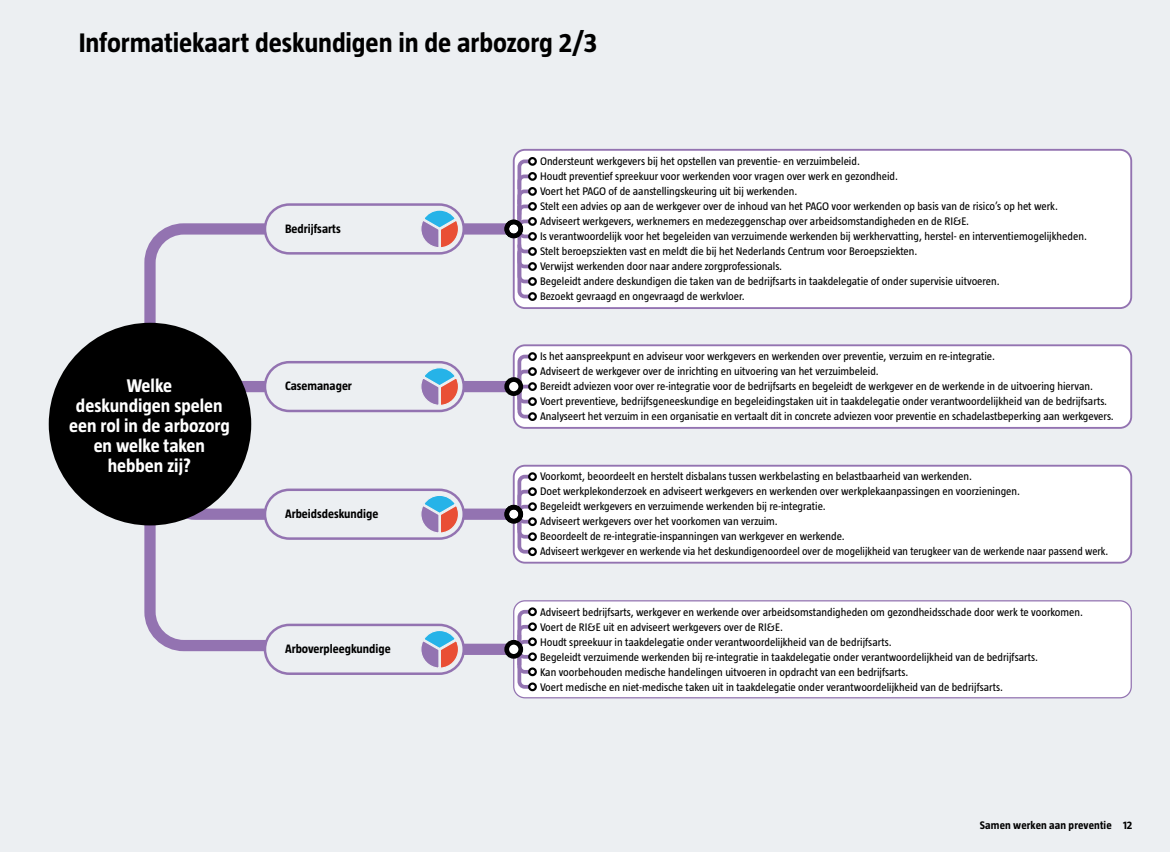
<style>
.page{position:relative;width:1170px;height:852px;background:#fff}
.page>*{position:absolute;margin:0;border:0;box-sizing:border-box;transform-origin:0 0}
.t1{font:700 27.5px "Taz";letter-spacing:-.005em;color:#000}
.t2{font:700 18.75px/20px "Taz";color:#fff;text-align:center}
.t3{font:700 12.5px "Taz";color:#000}
.t4{font:11.25px/15px "Taz";color:#000}
.t5{font:700 11.25px "Taz";letter-spacing:.01em;color:#000}
</style>
<div class="page">
<div style="left:0;top:0;width:1170px;height:851px;background:#eceff2"></div>
<svg style="left:144px;top:221px;width:242px;height:192px"></svg>
<svg style="left:139px;top:371px;width:210px;height:285px"></svg>
<div style="left:435px;top:381px;width:83px;height:11px;background:#9373b1"></div>
<div style="left:435px;top:223px;width:83px;height:11px;background:#9373b1"></div>
<div style="left:435px;top:508px;width:83px;height:11px;background:#9373b1"></div>
<svg style="left:160px;top:375px;width:200px;height:150px"></svg>
<div style="left:435px;top:643px;width:83px;height:11px;background:#9373b1"></div>
<div style="left:265px;top:204px;width:199px;height:49px;background:#eceff2;border-radius:24px"></div>
<div style="left:264px;top:203px;width:201px;height:51px;border:2px solid #9373b1;border-radius:24px"></div>
<div style="left:265px;top:624px;width:199px;height:49px;background:#eceff2;border-radius:24px"></div>
<div style="left:264px;top:623px;width:201px;height:51px;border:2px solid #9373b1;border-radius:24px"></div>
<div style="left:514px;top:345px;width:617px;height:83px;background:#fff;border-radius:11px"></div>
<div style="left:513px;top:344px;width:619px;height:84px;border:2px solid #9373b1;border-radius:11px"></div>
<div style="left:265px;top:489px;width:199px;height:49px;background:#eceff2;border-radius:24px"></div>
<div style="left:264px;top:488px;width:201px;height:51px;border:2px solid #9373b1;border-radius:24px"></div>
<div style="left:265px;top:362px;width:199px;height:49px;background:#eceff2;border-radius:24px"></div>
<div style="left:264px;top:361px;width:201px;height:51px;border:2px solid #9373b1;border-radius:24px"></div>
<div style="left:514px;top:465px;width:617px;height:97px;background:#fff;border-radius:11px"></div>
<div style="left:513px;top:464px;width:619px;height:99px;border:2px solid #9373b1;border-radius:11px"></div>
<div style="left:514px;top:600px;width:617px;height:97px;background:#fff;border-radius:11px"></div>
<div style="left:513px;top:600px;width:619px;height:98px;border:1px solid #9373b1;border-radius:11px"></div>
<div style="left:514px;top:150px;width:617px;height:158px;background:#fff;border-radius:11px"></div>
<div style="left:513px;top:149px;width:619px;height:160px;border:2px solid #9373b1;border-radius:11px"></div>
<svg style="left:517px;top:354px;width:11px;height:65px"></svg>
<svg style="left:517px;top:159px;width:11px;height:140px"></svg>
<svg style="left:516px;top:474px;width:17px;height:81px"></svg>
<svg style="left:516px;top:609px;width:18px;height:81px"></svg>
<div style="left:528px;top:157px;width:9px;height:9px;border:2px solid #000;border-radius:50%"></div>
<div style="left:528px;top:172px;width:9px;height:9px;border:2px solid #000;border-radius:50%"></div>
<div style="left:528px;top:247px;width:9px;height:9px;border:2px solid #000;border-radius:50%"></div>
<div style="left:528px;top:232px;width:9px;height:9px;border:2px solid #000;border-radius:50%"></div>
<div style="left:528px;top:202px;width:9px;height:9px;border:2px solid #000;border-radius:50%"></div>
<div style="left:528px;top:187px;width:9px;height:9px;border:2px solid #000;border-radius:50%"></div>
<div style="left:528px;top:217px;width:9px;height:9px;border:2px solid #000;border-radius:50%"></div>
<div style="left:507px;top:379px;width:14px;height:14px;background:#fff;border-radius:50%"></div>
<div style="left:504px;top:377px;width:19px;height:19px;border:5px solid #000;border-radius:50%"></div>
<div style="left:507px;top:222px;width:14px;height:14px;background:#fff;border-radius:50%"></div>
<div style="left:504px;top:219px;width:19px;height:19px;border:5px solid #000;border-radius:50%"></div>
<div style="left:528px;top:352px;width:9px;height:9px;border:2px solid #000;border-radius:50%"></div>
<div style="left:528px;top:367px;width:9px;height:9px;border:2px solid #000;border-radius:50%"></div>
<div style="left:528px;top:397px;width:9px;height:9px;border:2px solid #000;border-radius:50%"></div>
<div style="left:528px;top:382px;width:9px;height:9px;border:2px solid #000;border-radius:50%"></div>
<div style="left:528px;top:412px;width:9px;height:9px;border:2px solid #000;border-radius:50%"></div>
<div style="left:507px;top:507px;width:14px;height:14px;background:#fff;border-radius:50%"></div>
<div style="left:504px;top:504px;width:19px;height:19px;border:5px solid #000;border-radius:50%"></div>
<div style="left:529px;top:473px;width:7px;height:7px;background:#fff;border-radius:50%"></div>
<div style="left:528px;top:472px;width:9px;height:9px;border:2px solid #000;border-radius:50%"></div>
<div style="left:529px;top:488px;width:7px;height:7px;background:#fff;border-radius:50%"></div>
<div style="left:528px;top:487px;width:9px;height:9px;border:2px solid #000;border-radius:50%"></div>
<div style="left:529px;top:548px;width:7px;height:7px;background:#fff;border-radius:50%"></div>
<div style="left:528px;top:547px;width:9px;height:9px;border:2px solid #000;border-radius:50%"></div>
<div style="left:529px;top:518px;width:7px;height:7px;background:#fff;border-radius:50%"></div>
<div style="left:528px;top:517px;width:9px;height:9px;border:2px solid #000;border-radius:50%"></div>
<div style="left:529px;top:503px;width:7px;height:7px;background:#fff;border-radius:50%"></div>
<div style="left:528px;top:502px;width:9px;height:9px;border:2px solid #000;border-radius:50%"></div>
<div style="left:529px;top:533px;width:7px;height:7px;background:#fff;border-radius:50%"></div>
<div style="left:528px;top:532px;width:9px;height:9px;border:2px solid #000;border-radius:50%"></div>
<div style="left:507px;top:642px;width:14px;height:14px;background:#fff;border-radius:50%"></div>
<div style="left:504px;top:639px;width:19px;height:19px;border:5px solid #000;border-radius:50%"></div>
<div style="left:528px;top:292px;width:9px;height:9px;border:2px solid #000;border-radius:50%"></div>
<div style="left:528px;top:277px;width:9px;height:9px;border:2px solid #000;border-radius:50%"></div>
<div style="left:528px;top:262px;width:9px;height:9px;border:2px solid #000;border-radius:50%"></div>
<svg style="left:421px;top:366px;width:39px;height:40px"></svg>
<svg style="left:421px;top:209px;width:39px;height:40px"></svg>
<svg style="left:421px;top:494px;width:39px;height:40px"></svg>
<svg style="left:421px;top:629px;width:39px;height:40px"></svg>
<div style="left:529px;top:608px;width:7px;height:7px;background:#fff;border-radius:50%"></div>
<div style="left:528px;top:607px;width:9px;height:9px;border:2px solid #000;border-radius:50%"></div>
<div style="left:529px;top:623px;width:7px;height:7px;background:#fff;border-radius:50%"></div>
<div style="left:528px;top:622px;width:9px;height:9px;border:2px solid #000;border-radius:50%"></div>
<div style="left:529px;top:653px;width:7px;height:7px;background:#fff;border-radius:50%"></div>
<div style="left:528px;top:652px;width:9px;height:9px;border:2px solid #000;border-radius:50%"></div>
<div style="left:529px;top:638px;width:7px;height:7px;background:#fff;border-radius:50%"></div>
<div style="left:528px;top:637px;width:9px;height:9px;border:2px solid #000;border-radius:50%"></div>
<div style="left:528px;top:682px;width:9px;height:9px;border:2px solid #000;border-radius:50%"></div>
<div style="left:529px;top:668px;width:7px;height:7px;background:#fff;border-radius:50%"></div>
<div style="left:528px;top:667px;width:9px;height:9px;border:2px solid #000;border-radius:50%"></div>
<div style="left:49px;top:322px;width:202px;height:203px;background:#000;border-radius:50%"></div>
<h1 class="t1" style="left:79px;top:27px;width:520px">Informatiekaart deskundigen in de arbozorg 2/3</h1>
<p class="t3" style="left:285px;top:221px;width:57px">Bedrijfsarts</p>
<h2 class="t2" style="left:69px;top:375px;width:162px">Welke<br>deskundigen spelen een rol in de arbozorg en welke taken hebben zij?</h2>
<p class="t3" style="left:285px;top:379px;width:69px">Casemanager</p>
<p class="t3" style="left:285px;top:506px;width:95px">Arbeidsdeskundige</p>
<p class="t3" style="left:285px;top:641px;width:107px">Arboverpleegkundige</p>
<p class="t4" style="left:540px;top:154px;width:548px">Ondersteunt werkgevers bij het opstellen van preventie- en verzuimbeleid.<br>Houdt preventief spreekuur voor werkenden voor vragen over werk en gezondheid.<br>Voert het PAGO of de aanstellingskeuring uit bij werkenden.<br>Stelt een advies op aan de werkgever over de inhoud van het PAGO voor werkenden op basis van de risico’s op het werk.<br>Adviseert werkgevers, werknemers en medezeggenschap over arbeidsomstandigheden en de RI&amp;E.<br>Is verantwoordelijk voor het begeleiden van verzuimende werkenden bij werkhervatting, herstel- en interventiemogelijkheden.<br>Stelt beroepsziekten vast en meldt die bij het Nederlands Centrum voor Beroepsziekten.<br>Verwijst werkenden door naar andere zorgprofessionals.<br>Begeleidt andere deskundigen die taken van de bedrijfsarts in taakdelegatie of onder supervisie uitvoeren.<br>Bezoekt gevraagd en ongevraagd de werkvloer.</p>
<p class="t4" style="left:540px;top:349px;width:575px">Is het aanspreekpunt en adviseur voor werkgevers en werkenden over preventie, verzuim en re-integratie.<br>Adviseert de werkgever over de inrichting en uitvoering van het verzuimbeleid.<br>Bereidt adviezen voor over re-integratie voor de bedrijfsarts en begeleidt de werkgever en de werkende in de uitvoering hiervan.<br>Voert preventieve, bedrijfsgeneeskundige en begeleidingstaken uit in taakdelegatie onder verantwoordelijkheid van de bedrijfsarts.<br>Analyseert het verzuim in een organisatie en vertaalt dit in concrete adviezen voor preventie en schadelastbeperking aan werkgevers.</p>
<p class="t4" style="left:540px;top:469px;width:570px">Voorkomt, beoordeelt en herstelt disbalans tussen werkbelasting en belastbaarheid van werkenden.<br>Doet werkplekonderzoek en adviseert werkgevers en werkenden over werkplekaanpassingen en voorzieningen.<br>Begeleidt werkgevers en verzuimende werkenden bij re-integratie.<br>Adviseert werkgevers over het voorkomen van verzuim.<br>Beoordeelt de re-integratie-inspanningen van werkgever en werkende.<br>Adviseert werkgever en werkende via het deskundigenoordeel over de mogelijkheid van terugkeer van de werkende naar passend werk.</p>
<p class="t4" style="left:540px;top:604px;width:545px">Adviseert bedrijfsarts, werkgever en werkende over arbeidsomstandigheden om gezondheidsschade door werk te voorkomen.<br>Voert de RI&amp;E uit en adviseert werkgevers over de RI&amp;E.<br>Houdt spreekuur in taakdelegatie onder verantwoordelijkheid van de bedrijfsarts.<br>Begeleidt verzuimende werkenden bij re-integratie in taakdelegatie onder verantwoordelijkheid van de bedrijfsarts.<br>Kan voorbehouden medische handelingen uitvoeren in opdracht van een bedrijfsarts.<br>Voert medische en niet-medische taken uit in taakdelegatie onder verantwoordelijkheid van de bedrijfsarts.</p>
<p class="t5" style="left:980px;top:819px;width:154px">Samen werken aan preventie 12</p>
</div>
